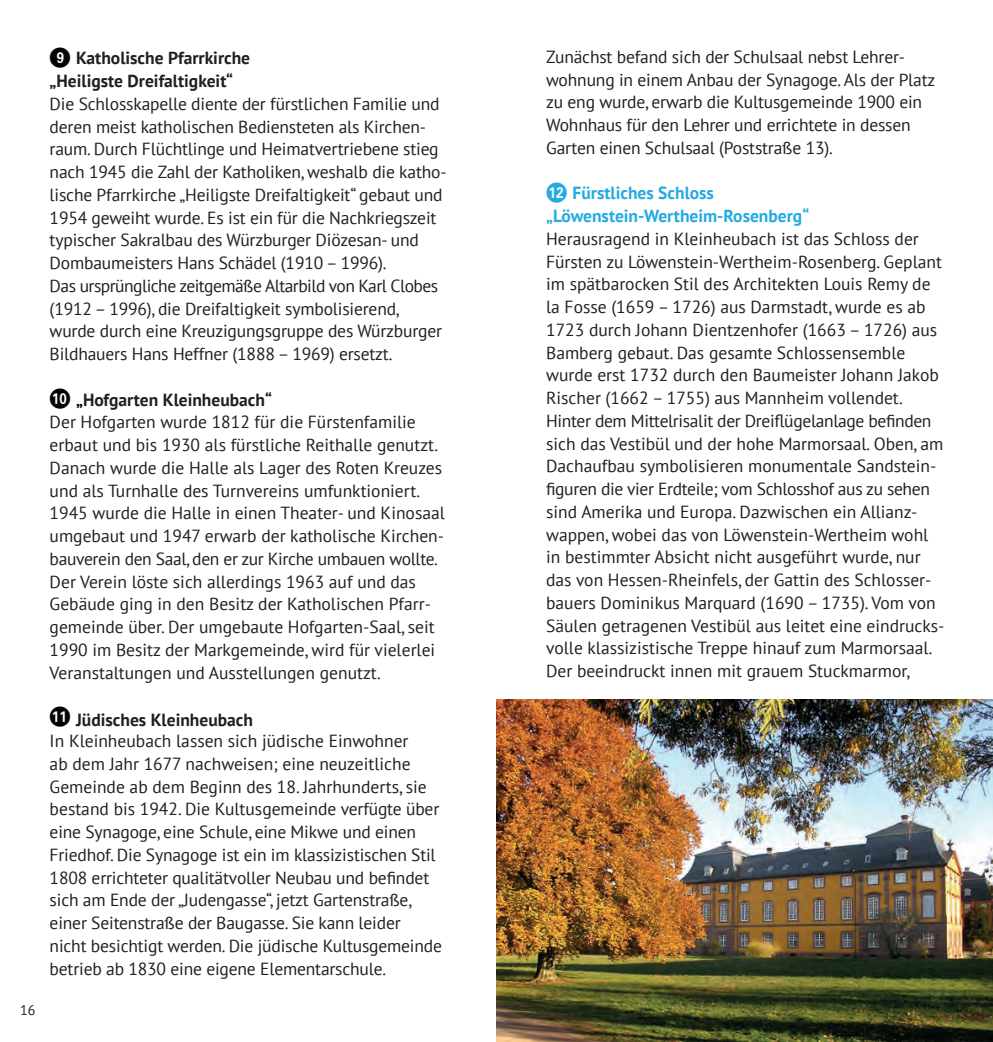
<style>
.page{position:relative;width:993px;height:1042px;background:#fff}
.page>*{position:absolute;margin:0;border:0;box-sizing:border-box;transform-origin:0 0}
.t1{font:17.5px/22.8px "PT Sans";color:#231f20}
.t2{font:700 17.5px/22.8px "PT Sans";color:#24aae1}
.t3{font:700 17.5px/22.8px "PT Sans";color:#231f20}
.t4{font:14px "PT Sans";color:#231f20}
.s1{font-family:"POI Alpstein 1";font-weight:400;font-size:21px;color:#030505}
.s2{font-family:"POI Alpstein 1";font-size:21px;color:#030505}
.s3{font-weight:700;color:#030505}
.s4{font-weight:700}
.s5{font-family:"POI Alpstein 1";font-weight:400;font-size:21px}
</style>
<div class="page">
<img style="left:496px;top:699px;width:496px;height:343px">
<p class="t4" style="left:20px;top:1001px;width:17px">16</p>
<p class="t3" style="left:50px;top:46px;width:202px"><span class="s1">9</span> Katholische Pfarrkirche „Heiligste Dreifaltigkeit“</p>
<p class="t1" style="left:50px;top:92px;width:398px">Die Schlosskapelle diente der fürstlichen Familie und deren meist katholischen Bediensteten als Kirchen&shy;raum. Durch Flüchtlinge und Heimatvertriebene stieg nach 1945 die Zahl der Katholiken, weshalb die katho&shy;lische Pfarrkirche „Heiligste Dreifaltigkeit“ gebaut und 1954 geweiht wurde. Es ist ein für die Nachkriegszeit typischer Sakralbau des Würzburger Diözesan- und Dombaumeisters Hans Schädel (1910 – 1996).<br>Das ursprüngliche zeitgemäße Altarbild von Karl Clobes (1912 – 1996), die Dreifaltigkeit symbolisierend, wurde durch eine Kreuzigungsgruppe des Würzburger Bildhauers Hans Heffner (1888 – 1969) ersetzt.</p>
<p class="t1" style="left:50px;top:388px;width:396px"><span class="s2">:</span> <span class="s3">„</span><span class="s4">Hofgarten Kleinheubach“<br></span>Der Hofgarten wurde 1812 für die Fürstenfamilie erbaut und bis 1930 als fürstliche Reithalle genutzt.<br>Danach wurde die Halle als Lager des Roten Kreuzes und als Turnhalle des Turnvereins umfunktioniert.<br>1945 wurde die Halle in einen Theater- und Kinosaal umgebaut und 1947 erwarb der katholische Kirchen&shy;bauverein den Saal, den er zur Kirche umbauen wollte.<br>Der Verein löste sich allerdings 1963 auf und das Gebäude ging in den Besitz der Katholischen Pfarr&shy;gemeinde über. Der umgebaute Hofgarten-Saal, seit 1990 im Besitz der Markgemeinde, wird für vielerlei Veranstaltungen und Ausstellungen genutzt.</p>
<p class="t1" style="left:50px;top:709px;width:360px;line-height:21px"><sup>;</sup> <span class="s4">Jüdisches Kleinheubach<br></span>In Kleinheubach lassen sich jüdische Einwohner</p>
<p class="t1" style="left:50px;top:752px;width:394px">ab dem Jahr 1677 nachweisen; eine neuzeitliche Gemeinde ab dem Beginn des 18. Jahrhunderts, sie bestand bis 1942. Die Kultusgemeinde verfügte über eine Synagoge, eine Schule, eine Mikwe und einen Friedhof. Die Synagoge ist ein im klassizistischen Stil 1808 errichteter qualitätvoller Neubau und befindet sich am Ende der „Judengasse“, jetzt Gartenstraße, einer Seitenstraße der Baugasse. Sie kann leider nicht besichtigt werden. Die jüdische Kultusgemeinde betrieb ab 1830 eine eigene Elementarschule.</p>
<p class="t1" style="left:546px;top:45px;width:390px">Zunächst befand sich der Schulsaal nebst Lehrer&shy;wohnung in einem Anbau der Synagoge. Als der Platz zu eng wurde, erwarb die Kultusgemeinde 1900 ein Wohnhaus für den Lehrer und errichtete in dessen Garten einen Schulsaal (Poststraße 13).</p>
<p class="t2" style="left:546px;top:181px;width:264px"><span class="s5">&lt;</span> Fürstliches Schloss „Löwenstein-Wertheim-Rosenberg“</p>
<p class="t1" style="left:546px;top:227px;width:400px">Herausragend in Kleinheubach ist das Schloss der Fürsten zu Löwenstein-Wertheim-Rosenberg. Geplant im spätbarocken Stil des Architekten Louis Remy de la Fosse (1659 – 1726) aus Darmstadt, wurde es ab 1723 durch Johann Dientzenhofer (1663 – 1726) aus Bamberg gebaut. Das gesamte Schlossensemble wurde erst 1732 durch den Baumeister Johann Jakob Rischer (1662 – 1755) aus Mannheim vollendet.<br>Hinter dem Mittelrisalit der Dreiflügelanlage befinden sich das Vestibül und der hohe Marmorsaal. Oben, am Dachaufbau symbolisieren monumentale Sandstein&shy;figuren die vier Erdteile; vom Schlosshof aus zu sehen sind Amerika und Europa. Dazwischen ein Allianz&shy;wappen, wobei das von Löwenstein-Wertheim wohl in bestimmter Absicht nicht ausgeführt wurde, nur das von Hessen-Rheinfels, der Gattin des Schlosser&shy;bauers Dominikus Marquard (1690 – 1735). Vom von Säulen getragenen Vestibül aus leitet eine eindrucks&shy;volle klassizistische Treppe hinauf zum Marmorsaal.<br>Der beeindruckt innen mit grauem Stuckmarmor,</p>
</div>
